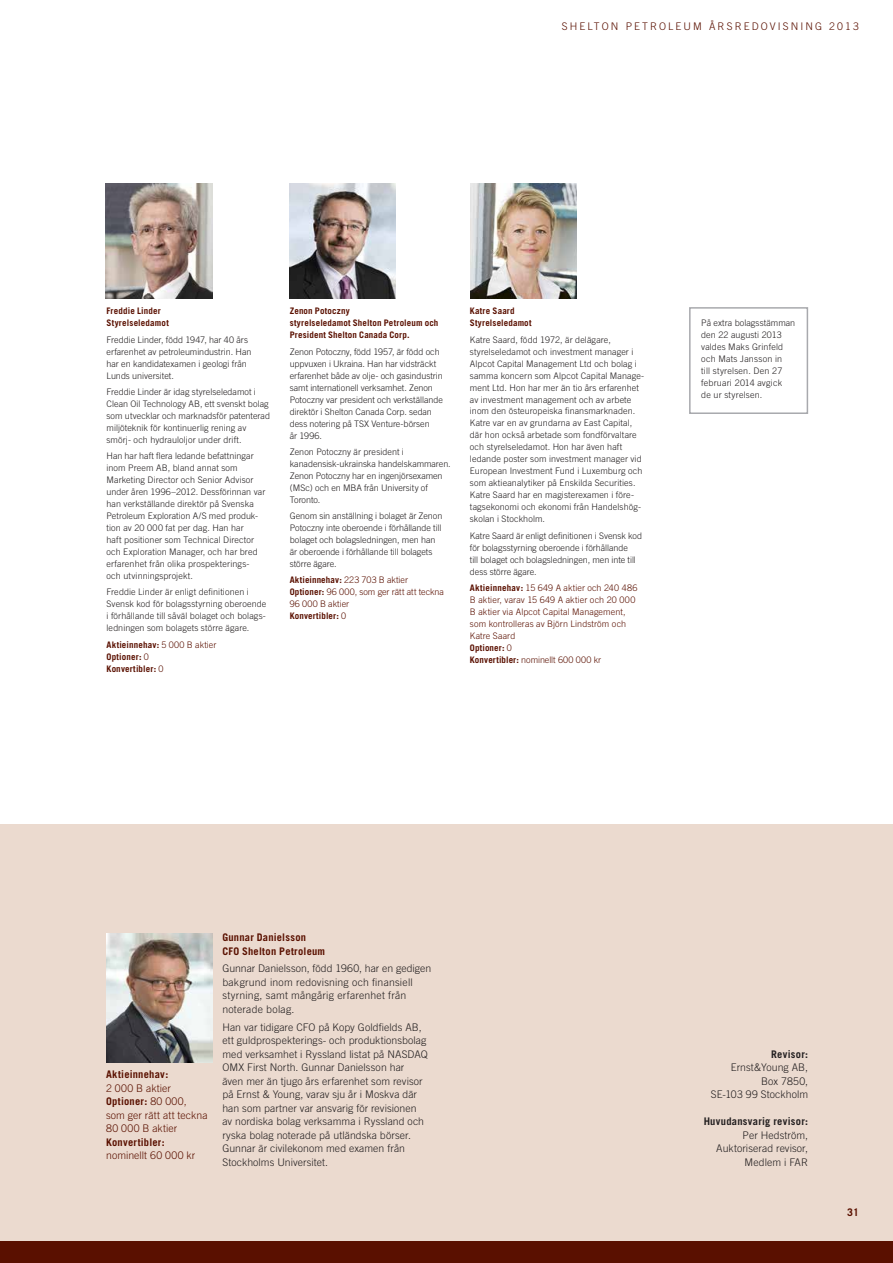
<style>
.page{position:relative;width:893px;height:1263px;background:#fff}
.page>*{position:absolute;margin:0;border:0;box-sizing:border-box;transform-origin:0 0}
.t1{font:300 10.5px/13.5px "Trade Gothic";letter-spacing:.01em;color:#231f20;text-align:right}
.t2{font:300 10.5px/13.5px "Trade Gothic";letter-spacing:.01em;color:#5a1000}
.t3{font:700 10.5px/13.5px "Trade Gothic";letter-spacing:.02em;color:#5a1000}
.t4{font:300 10.5px "Trade Gothic";letter-spacing:.2em;color:#5a1000}
.t5{font:700 10.5px "Trade Gothic";letter-spacing:.025em;color:#231f20}
.t6{font:300 9px/12px "Trade Gothic";letter-spacing:.005em;color:#231f20}
.t7{font:300 9px/12px "Trade Gothic";letter-spacing:.01em;color:#5a1000}
.t8{font:700 9px/12px "Trade Gothic";letter-spacing:.015em;color:#5a1000}
.s1{font-weight:300}
.s2{font-weight:700}
</style>
<div class="page">
<div style="left:0;top:825px;width:893px;height:438px;background:#ebdacf"></div>
<img style="left:470px;top:184px;width:106px;height:114px">
<img style="left:290px;top:184px;width:106px;height:114px">
<img style="left:106px;top:184px;width:106px;height:114px">
<img style="left:106px;top:934px;width:106px;height:128px">
<div style="left:689px;top:307px;width:119px;height:107px;border:2px solid #a8a9ad"></div>
<div style="left:0;top:1242px;width:893px;height:21px;background:#5a1000"></div>
<p class="t4" style="left:562px;top:20px;width:299px">SHELTON PETROLEUM ÅRSREDOVISNING 2013</p>
<p class="t8" style="left:107px;top:305px;width:64px">Freddie Linder<br>Styrelseledamot</p>
<p class="t6" style="left:107px;top:333px;width:146px">Freddie Linder, född 1947, har 40 års erfarenhet av petroleumindustrin. Han har en kandidatexamen i geologi från Lunds universitet.</p>
<p class="t6" style="left:107px;top:385px;width:165px">Freddie Linder är idag styrelseledamot i Clean Oil Technology AB, ett svenskt bolag som utvecklar och marknadsför patenterad miljöteknik för kontinuerlig rening av smörj- och hydrauloljor under drift.</p>
<p class="t6" style="left:107px;top:450px;width:160px">Han har haft flera ledande befattningar inom Preem AB, bland annat som Marketing Director och Senior Advisor under åren 1996–2012. Dessförinnan var han verkställande direktör på Svenska Petroleum Exploration A/S med produk&shy;tion av 20 000 fat per dag. Han har<br>haft positioner som Technical Director och Exploration Manager, och har bred erfarenhet från olika prospekterings&shy;och utvinningsprojekt.</p>
<p class="t6" style="left:107px;top:586px;width:161px">Freddie Linder är enligt definitionen i Svensk kod för bolagsstyrning oberoende i förhållande till såväl bolaget och bolags&shy;ledningen som bolagets större ägare.</p>
<p class="t8" style="left:107px;top:638px;width:111px">Aktieinnehav: <span class="s1">5 000 B aktier<br></span>Optioner: <span class="s1">0<br></span>Konvertibler: <span class="s1">0</span></p>
<p class="t8" style="left:290px;top:305px;width:150px">Zenon Potoczny<br>styrelseledamot Shelton Petroleum och<br>President Shelton Canada Corp.</p>
<p class="t6" style="left:290px;top:345px;width:155px">Zenon Potoczny, född 1957, är född och uppvuxen i Ukraina. Han har vidsträckt erfarenhet både av olje- och gasindustrin samt internationell verksamhet. Zenon Potoczny var president och verkställande direktör i Shelton Canada Corp. sedan dess notering på TSX Venture-börsen<br>år 1996.</p>
<p class="t6" style="left:290px;top:446px;width:162px">Zenon Potoczny är president i kanadensisk-ukrainska handelskammaren.<br>Zenon Potoczny har en ingenjörsexamen (MSc) och en MBA från University of<br>Toronto.</p>
<p class="t6" style="left:290px;top:510px;width:154px">Genom sin anställning i bolaget är Zenon Potoczny inte oberoende i förhållande till bolaget och bolagsledningen, men han är oberoende i förhållande till bolagets större ägare.</p>
<p class="t7" style="left:290px;top:574px;width:156px"><span class="s2">Aktieinnehav:</span> 223 703 B aktier<br><span class="s2">Optioner:</span> 96 000, som ger rätt att teckna<br>96 000 B aktier<br><span class="s2">Konvertibler:</span> 0</p>
<p class="t8" style="left:470px;top:305px;width:63px">Katre Saard<br>Styrelseledamot</p>
<p class="t6" style="left:470px;top:333px;width:176px">Katre Saard, född 1972, är delägare, styrelseledamot och investment manager i Alpcot Capital Management Ltd och bolag i samma koncern som Alpcot Capital Manage&shy;ment Ltd. Hon har mer än tio års erfarenhet av investment management och av arbete inom den östeuropeiska finansmarknaden.<br>Katre var en av grundarna av East Capital, där hon också arbetade som fondförvaltare och styrelseledamot. Hon har även haft ledande poster som investment manager vid European Investment Fund i Luxemburg och som aktieanalytiker på Enskilda Securities.<br>Katre Saard har en magisterexamen i före&shy;tagsekonomi och ekonomi från Handelshög&shy;skolan i Stockholm.</p>
<p class="t6" style="left:470px;top:529px;width:174px">Katre Saard är enligt definitionen i Svensk kod för bolagsstyrning oberoende i förhållande<br>till bolaget och bolagsledningen, men inte till dess större ägare.</p>
<p class="t7" style="left:470px;top:582px;width:169px"><span class="s2">Aktieinnehav:</span> 15 649 A aktier och 240 486<br>B aktier, varav 15 649 A aktier och 20 000<br>B aktier via Alpcot Capital Management, som kontrolleras av Björn Lindström och<br>Katre Saard<br><span class="s2">Optioner:</span> 0<br><span class="s2">Konvertibler:</span> nominellt 600 000 kr</p>
<p class="t6" style="left:701px;top:317px;width:96px">På extra bolagsstämman den 22 augusti 2013 valdes Maks Grinfeld och Mats Jansson in<br>till styrelsen. Den 27 februari 2014 avgick<br>de ur styrelsen.</p>
<p class="t3" style="left:106px;top:1067px;width:64px">Aktieinnehav:</p>
<p class="t2" style="left:106px;top:1081px;width:103px">2 000 B aktier<br><span class="s2">Optioner:</span> 80 000, som ger rätt att teckna<br>80 000 B aktier</p>
<p class="t3" style="left:106px;top:1135px;width:60px">Konvertibler:</p>
<p class="t2" style="left:106px;top:1148px;width:91px">nominellt 60 000 kr</p>
<p class="t3" style="left:222px;top:930px;width:104px">Gunnar Danielsson<br>CFO Shelton Petroleum</p>
<p class="t1" style="left:222px;top:962px;width:210px;text-align:left">Gunnar Danielsson, född 1960, har en gedigen bakgrund inom redovisning och finansiell styrning, samt mångårig erfarenhet från noterade bolag.</p>
<p class="t1" style="left:222px;top:1020px;width:207px;text-align:left">Han var tidigare CFO på Kopy Goldfields AB, ett guldprospekterings- och produktionsbolag med verksamhet i Ryssland listat på NASDAQ OMX First North. Gunnar Danielsson har även mer än tjugo års erfarenhet som revisor på Ernst &amp; Young, varav sju år i Moskva där han som partner var ansvarig för revisionen av nordiska bolag verksamma i Ryssland och ryska bolag noterade på utländska börser.<br>Gunnar är civilekonom med examen från Stockholms Universitet.</p>
<p class="t5" style="left:771px;top:1047px;width:38px">Revisor:</p>
<p class="t1" style="left:711px;top:1060px;width:99px">Ernst&amp;Young AB,<br>Box 7850,<br>SE-103 99 Stockholm</p>
<p class="t5" style="left:704px;top:1115px;width:106px">Huvudansvarig revisor:</p>
<p class="t1" style="left:716px;top:1128px;width:93px">Per Hedström,<br>Auktoriserad revisor,<br>Medlem i FAR</p>
<p class="t3" style="left:847px;top:1205px;width:13px">31</p>
</div>
